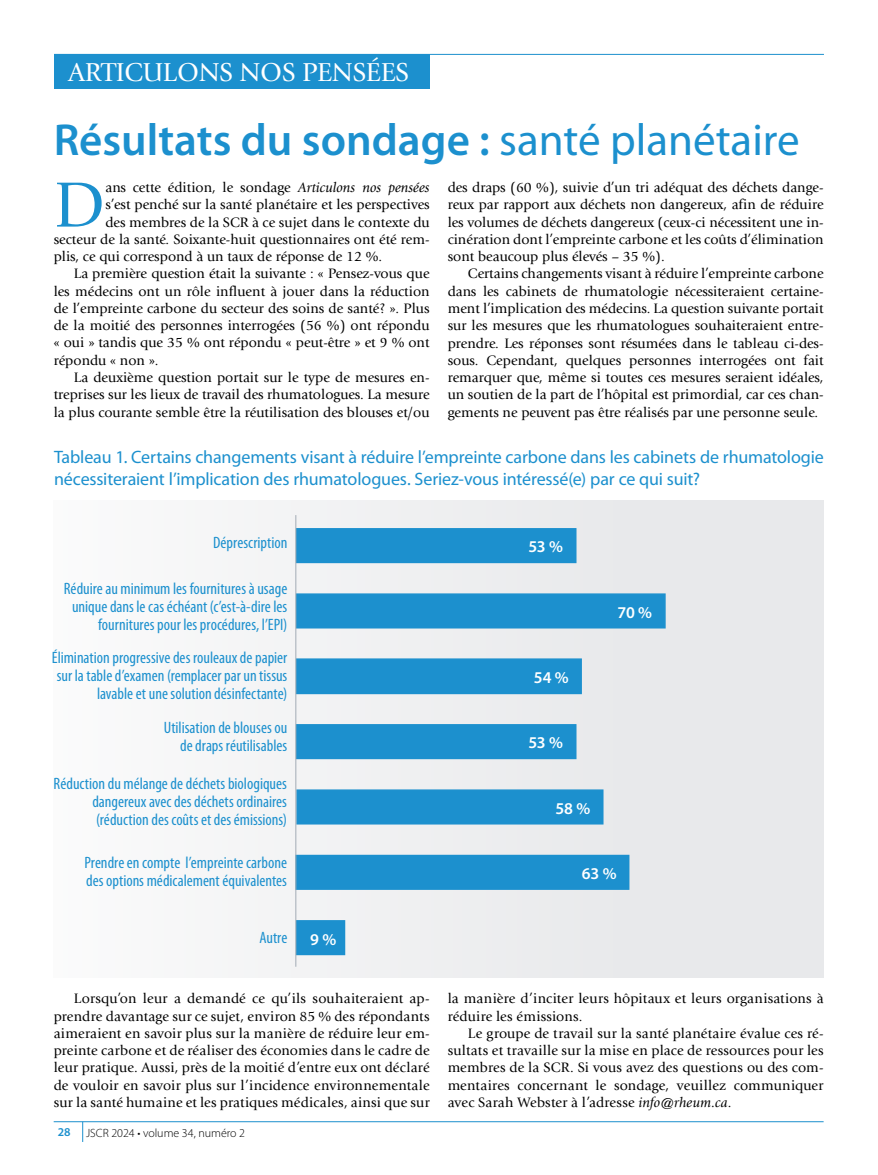
<style>
.page{position:relative;width:878px;height:1175px;background:#fff}
.page>*{position:absolute;margin:0;border:0;box-sizing:border-box;transform-origin:0 0}
.t1{font:66.45px "Giovanni Std";color:#1c90ce}
.t2{font:600 45px "Myriad Pro";color:#1c90ce}
.t3{font:27px "Giovanni Std";letter-spacing:-.01em;color:#fff}
.t4{font:18px/22.5px "Myriad Pro";letter-spacing:-.01em;color:#1c90ce}
.t5{font:condensed 16.5px/18px "Myriad Pro";color:#1c90ce;text-align:right}
.t6{font:600 16.5px "Myriad Pro";letter-spacing:-.02em;color:#fff}
.t7{font:14.25px/17.2px "Giovanni Std";color:#000;text-align:justify}
.t8{font:300 12px "Myriad Pro";color:#000}
.t9{font:600 12px "Myriad Pro";color:#1c90ce}
.s1{font-weight:400}
.s2{font-style:italic}
</style>
<div class="page">
<div style="left:54px;top:500px;width:770px;height:477px;background:#e8e9eb"></div>
<hr style="left:54px;top:54px;width:770px;height:1px;background:#1c90ce">
<div style="left:54px;top:54px;width:375px;height:35px;background:#1c90ce"></div>
<hr style="left:54px;top:1121px;width:769px;height:1px;background:#1c90ce">
<svg style="left:82px;top:1121px;width:1px;height:21px"></svg>
<div style="left:296px;top:528px;width:280px;height:35px;background:#1c90ce;border:2px solid #1c90ce"></div>
<div style="left:296px;top:593px;width:369px;height:35px;background:#1c90ce;border:2px solid #1c90ce"></div>
<div style="left:296px;top:724px;width:280px;height:35px;background:#1c90ce;border:2px solid #1c90ce"></div>
<div style="left:296px;top:789px;width:307px;height:35px;background:#1c90ce;border:2px solid #1c90ce"></div>
<div style="left:295px;top:854px;width:334px;height:36px;background:#1c90ce;border:2px solid #1c90ce"></div>
<div style="left:296px;top:920px;width:49px;height:35px;background:#1c90ce;border:2px solid #1c90ce"></div>
<div style="left:296px;top:658px;width:286px;height:36px;background:#1c90ce;border:2px solid #1c90ce"></div>
<hr style="left:295px;top:515px;width:1px;height:451px;background:#a2acb5">
<h3 class="t3" style="left:68px;top:57px;width:342px">ARTICULONS NOS PENSÉES</h3>
<h2 class="t2" style="left:54px;top:115px;width:747px">Résultats du sondage : <span class="s1">santé planétaire</span></h2>
<h1 class="t1" style="left:54px;top:167px;width:53px">D</h1>
<p class="t7" style="left:105px;top:179px;width:326px">ans cette édition, le sondage <span class="s2">Articulons nos pensées</span></p>
<p class="t7" style="left:105px;top:196px;width:326px">s’est penché sur la santé planétaire et les perspectives</p>
<p class="t7" style="left:105px;top:213px;width:326px">des membres de la SCR à ce sujet dans le contexte du</p>
<p class="t7" style="left:54px;top:231px;width:377px">secteur de la santé. Soixante-huit questionnaires ont été rem-</p>
<p class="t7" style="left:54px;top:248px;width:330px">plis, ce qui correspond à un taux de réponse de 12 %.</p>
<p class="t7" style="left:74px;top:265px;width:357px">La première question était la suivante : « Pensez-vous que</p>
<p class="t7" style="left:54px;top:282px;width:377px">les médecins ont un rôle influent à jouer dans la réduction</p>
<p class="t7" style="left:54px;top:300px;width:377px">de l’empreinte carbone du secteur des soins de santé? ». Plus</p>
<p class="t7" style="left:54px;top:317px;width:377px">de la moitié des personnes interrogées (56 %) ont répondu</p>
<p class="t7" style="left:54px;top:334px;width:377px">« oui » tandis que 35 % ont répondu « peut-être » et 9 % ont</p>
<p class="t7" style="left:54px;top:351px;width:106px">répondu « non ».</p>
<p class="t7" style="left:74px;top:369px;width:357px">La deuxième question portait sur le type de mesures en-</p>
<p class="t7" style="left:54px;top:386px;width:377px">treprises sur les lieux de travail des rhumatologues. La mesure</p>
<p class="t7" style="left:54px;top:403px;width:377px">la plus courante semble être la réutilisation des blouses et/ou</p>
<p class="t7" style="left:447px;top:179px;width:377px">des draps (60 %), suivie d’un tri adéquat des déchets dange&shy;reux par rapport aux déchets non dangereux, afin de réduire les volumes de déchets dangereux (ceux-ci nécessitent une in&shy;cinération dont l’empreinte carbone et les coûts d’élimination sont beaucoup plus élevés – 35 %).</p>
<p class="t7" style="left:447px;top:265px;width:377px;text-indent:20px">Certains changements visant à réduire l’empreinte carbone dans les cabinets de rhumatologie nécessiteraient certaine&shy;ment l’implication des médecins. La question suivante portait sur les mesures que les rhumatologues souhaiteraient entre&shy;prendre. Les réponses sont résumées dans le tableau ci-des&shy;sous. Cependant, quelques personnes interrogées ont fait remarquer que, même si toutes ces mesures seraient idéales, un soutien de la part de l’hôpital est primordial, car ces chan&shy;gements ne peuvent pas être réalisés par une personne seule.</p>
<p class="t4" style="left:54px;top:446px;width:771px">Tableau 1. Certains changements visant à réduire l’empreinte carbone dans les cabinets de rhumatologie nécessiteraient l’implication des rhumatologues. Seriez-vous intéressé(e) par ce qui suit?</p>
<p class="t5" style="left:213px;top:534px;width:76px">Déprescription</p>
<p class="t5" style="left:64px;top:580px;width:225px">Réduire au minimum les fournitures à usage unique dans le cas échéant (c’est-à-dire les fournitures pour les procédures, l’EPI)</p>
<p class="t5" style="left:52px;top:648px;width:237px">Élimination progressive des rouleaux de papier sur la table d’examen (remplacer par un tissus lavable et une solution désinfectante)</p>
<p class="t5" style="left:164px;top:719px;width:125px">Utilisation de blouses ou de draps réutilisables</p>
<p class="t5" style="left:92px;top:774px;width:196px;text-align:justify;text-indent:-39px">Réduction du mélange de déchets biologiques dangereux avec des déchets ordinaires (réduction des coûts et des émissions)</p>
<p class="t5" style="left:84px;top:854px;width:204px;text-align:left">Prendre en compte l’empreinte carbone des options médicalement équivalentes</p>
<p class="t5" style="left:259px;top:929px;width:29px">Autre</p>
<p class="t6" style="left:310px;top:930px;width:28px">9 %</p>
<p class="t6" style="left:528px;top:537px;width:36px">53 %</p>
<p class="t6" style="left:534px;top:668px;width:36px">54 %</p>
<p class="t6" style="left:528px;top:733px;width:36px">53 %</p>
<p class="t6" style="left:555px;top:799px;width:36px">58 %</p>
<p class="t6" style="left:617px;top:603px;width:36px">70 %</p>
<p class="t6" style="left:582px;top:864px;width:36px">63 %</p>
<p class="t7" style="left:54px;top:990px;width:377px;text-indent:20px">Lorsqu’on leur a demandé ce qu’ils souhaiteraient ap&shy;prendre davantage sur ce sujet, environ 85 % des répondants aimeraient en savoir plus sur la manière de réduire leur em&shy;preinte carbone et de réaliser des économies dans le cadre de leur pratique. Aussi, près de la moitié d’entre eux ont déclaré de vouloir en savoir plus sur l’incidence environnementale sur la santé humaine et les pratiques médicales, ainsi que sur</p>
<p class="t7" style="left:447px;top:990px;width:377px">la manière d’inciter leurs hôpitaux et leurs organisations à réduire les émissions.</p>
<p class="t7" style="left:447px;top:1024px;width:377px;text-indent:20px">Le groupe de travail sur la santé planétaire évalue ces ré&shy;sultats et travaille sur la mise en place de ressources pour les membres de la SCR. Si vous avez des questions ou des com&shy;mentaires concernant le sondage, veuillez communiquer avec Sarah Webster à l’adresse <span class="s2">info@rheum.ca</span>.</p>
<p class="t9" style="left:58px;top:1125px;width:14px">28</p>
<p class="t8" style="left:86px;top:1126px;width:160px">JSCR 2024 • volume 34, numéro 2</p>
</div>
